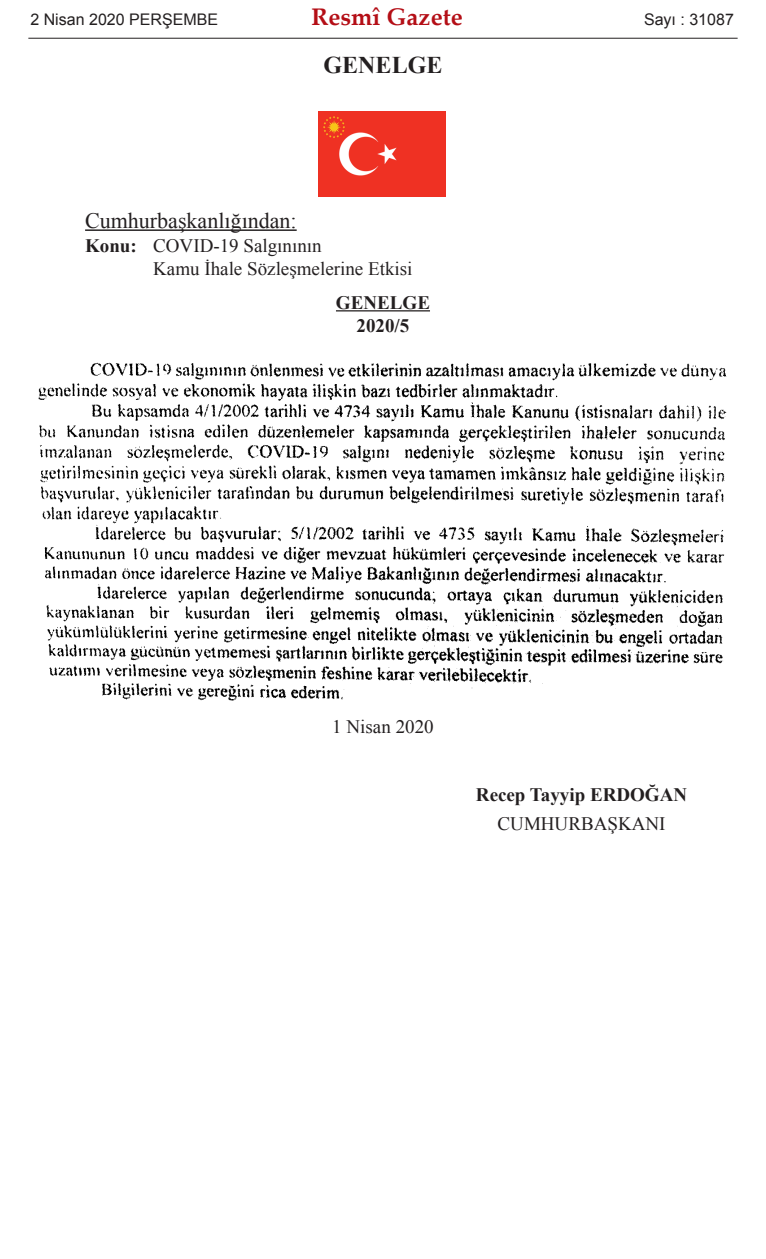
<style>
.page{position:relative;width:766px;height:1259px;background:#fff}
.page>*{position:absolute;margin:0;border:0;box-sizing:border-box;transform-origin:0 0}
.t1{font:700 24px "Palatino Linotype";color:#b40e16}
.t2{font:700 24px "Times New Roman";color:#231f20}
.t3{font:22px "Times New Roman";color:#231f20}
.t4{font:19px/22.8px "Times New Roman";color:#231f20}
.t5{font:700 19px/23.2px "Times New Roman";color:#231f20;text-align:center}
.t6{font:16px "Arial";color:#231f20}
.s1{font-weight:700}
</style>
<div class="page">
<hr style="left:85px;top:229px;width:211px;height:2px;background:#231f20">
<hr style="left:336px;top:310px;width:94px;height:1px;background:#231f20">
<img style="left:318px;top:111px;width:127px;height:85px">
<img style="left:38px;top:362px;width:689px;height:339px">
<hr style="left:28px;top:38px;width:709px;height:1px;background:#231f20">
<p class="t6" style="left:30px;top:11px;width:189px">2 Nisan 2020 PERŞEMBE</p>
<p class="t1" style="left:311px;top:8px;width:153px">Resmî Gazete</p>
<p class="t6" style="left:643px;top:11px;width:91px">Sayı : 31087</p>
<p class="t2" style="left:323px;top:52px;width:120px">GENELGE</p>
<p class="t3" style="left:85px;top:208px;width:213px">Cumhurbaşkanlığından:</p>
<p class="t4" style="left:153px;top:234px;width:261px;text-indent:-68px"><span class="s1">Konu:</span> COVID-19 Salgınının<br>Kamu İhale Sözleşmelerine Etkisi</p>
<p class="t5" style="left:336px;top:291px;width:95px">GENELGE<br>2020/5</p>
<p class="t4" style="left:332px;top:715px;width:103px">1 Nisan 2020</p>
<p class="t5" style="left:476px;top:783px;width:213px">Recep Tayyip ERDOĞAN</p>
<p class="t4" style="left:497px;top:812px;width:169px">CUMHURBAŞKANI</p>
</div>
